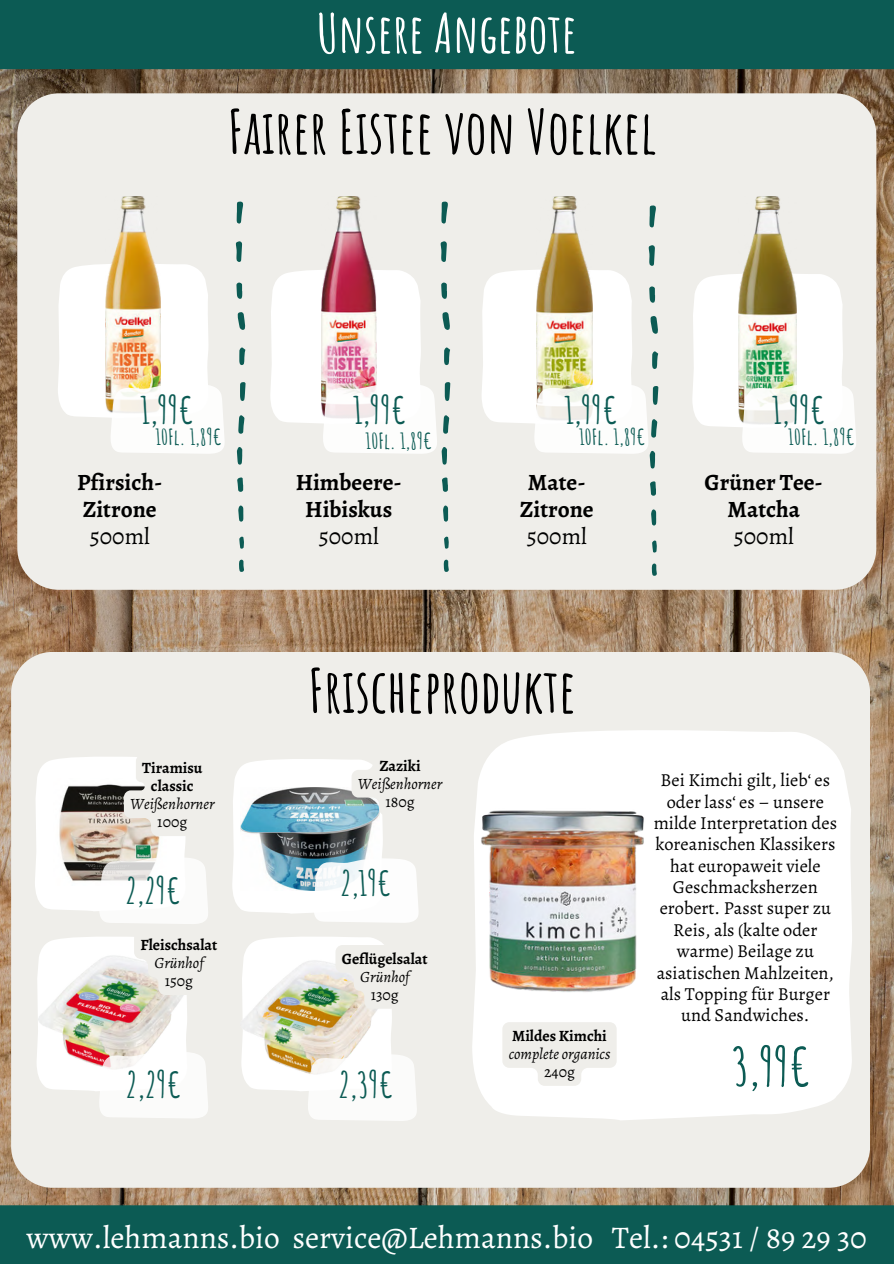
<style>
.page{position:relative;width:894px;height:1264px;background:#fff}
.page>*{position:absolute;margin:0;border:0;box-sizing:border-box;transform-origin:0 0}
.t1{font:700 60px "Amatic SC";color:#000}
.t2{font:700 54px "Amatic SC";color:#fff}
.t3{font:700 52.35px "Amatic SC";color:#0c5b54}
.t4{font:700 36.9px "Amatic SC";color:#0c5b54}
.t5{font:700 35.25px "Amatic SC";color:#0c5b54}
.t6{font:700 33.9px "Amatic SC";color:#0c5b54}
.t7{font:31.5px "Alegreya";color:#fff}
.t8{font:700 23.4px/26.8px "Alegreya";color:#000;text-align:center}
.t9{font:23.4px "Alegreya";color:#000}
.t10{font:700 21.6px "Amatic SC";color:#0c5b54}
.t11{font:18.3px/21.3px "Alegreya";color:#000;text-align:center}
.t12{font:700 15.75px/18px "Alegreya";color:#000;text-align:center}
.t13{font:italic 15.75px "Alegreya";color:#000}
.t14{font:15.75px "Alegreya";color:#000}
</style>
<div class="page">
<img style="left:0;top:69px;width:893px;height:1136px">
<div style="left:0;top:0;width:893px;height:69px;background:#0c5b54"></div>
<div style="left:0;top:1205px;width:893px;height:58px;background:#0c5b54"></div>
<div style="left:11px;top:652px;width:858px;height:535px;background:#efeeea"></div>
<svg style="left:472px;top:728px;width:380px;height:392px"></svg>
<div style="left:17px;top:93px;width:859px;height:497px;background:#efeeea"></div>
<svg style="left:236px;top:202px;width:7px;height:22px"></svg>
<svg style="left:238px;top:312px;width:7px;height:18px"></svg>
<svg style="left:236px;top:241px;width:6px;height:21px"></svg>
<svg style="left:240px;top:382px;width:5px;height:19px"></svg>
<svg style="left:238px;top:415px;width:6px;height:19px"></svg>
<svg style="left:239px;top:347px;width:6px;height:18px"></svg>
<svg style="left:236px;top:282px;width:6px;height:17px"></svg>
<svg style="left:237px;top:447px;width:5px;height:17px"></svg>
<svg style="left:237px;top:477px;width:6px;height:15px"></svg>
<svg style="left:238px;top:505px;width:5px;height:16px"></svg>
<svg style="left:239px;top:559px;width:5px;height:13px"></svg>
<svg style="left:239px;top:536px;width:5px;height:13px"></svg>
<img style="left:106px;top:196px;width:55px;height:67px">
<svg style="left:58px;top:263px;width:167px;height:191px"></svg>
<svg style="left:649px;top:206px;width:6px;height:21px"></svg>
<svg style="left:649px;top:481px;width:6px;height:15px"></svg>
<svg style="left:650px;top:509px;width:6px;height:16px"></svg>
<svg style="left:651px;top:563px;width:5px;height:13px"></svg>
<svg style="left:652px;top:540px;width:4px;height:12px"></svg>
<img style="left:536px;top:196px;width:56px;height:49px">
<svg style="left:481px;top:245px;width:177px;height:223px"></svg>
<img style="left:738px;top:196px;width:57px;height:76px">
<svg style="left:692px;top:272px;width:164px;height:182px"></svg>
<svg style="left:441px;top:202px;width:7px;height:22px"></svg>
<svg style="left:440px;top:241px;width:6px;height:21px"></svg>
<svg style="left:442px;top:477px;width:6px;height:15px"></svg>
<svg style="left:443px;top:505px;width:5px;height:16px"></svg>
<svg style="left:443px;top:559px;width:6px;height:13px"></svg>
<svg style="left:444px;top:536px;width:4px;height:13px"></svg>
<img style="left:321px;top:196px;width:55px;height:72px">
<svg style="left:270px;top:268px;width:180px;height:196px"></svg>
<img style="left:459px;top:764px;width:209px;height:258px">
<svg style="left:502px;top:1022px;width:114px;height:63px"></svg>
<svg style="left:241px;top:935px;width:193px;height:186px"></svg>
<svg style="left:37px;top:931px;width:186px;height:187px"></svg>
<svg style="left:35px;top:754px;width:186px;height:170px"></svg>
<svg style="left:232px;top:752px;width:216px;height:170px"></svg>
<h2 class="t2" style="left:316px;top:-2px;width:262px">Unsere Angebote</h2>
<h1 class="t1" style="left:227px;top:93px;width:430px">Fairer Eistee von Voelkel</h1>
<h3 class="t4" style="left:140px;top:386px;width:55px">1,99€</h3>
<h3 class="t4" style="left:353px;top:386px;width:55px">1,99€</h3>
<h3 class="t4" style="left:564px;top:386px;width:55px">1,99€</h3>
<h3 class="t4" style="left:772px;top:386px;width:55px">1,99€</h3>
<p class="t10" style="left:155px;top:423px;width:68px">10Fl. 1,89€</p>
<p class="t10" style="left:365px;top:427px;width:68px">10Fl. 1,89€</p>
<p class="t10" style="left:579px;top:423px;width:68px">10Fl. 1,89€</p>
<p class="t10" style="left:788px;top:423px;width:68px">10Fl. 1,89€</p>
<p class="t8" style="left:77px;top:469px;width:87px;text-align:left">Pfirsich-<br>Zitrone</p>
<p class="t9" style="left:90px;top:520px;width:62px">500ml</p>
<p class="t8" style="left:295px;top:469px;width:108px">Himbeere-<br>Hibiskus</p>
<p class="t9" style="left:318px;top:520px;width:62px">500ml</p>
<p class="t8" style="left:520px;top:469px;width:75px">Mate-<br>Zitrone</p>
<p class="t9" style="left:526px;top:520px;width:62px">500ml</p>
<p class="t8" style="left:704px;top:469px;width:120px">Grüner Tee-<br>Matcha</p>
<p class="t9" style="left:733px;top:520px;width:62px">500ml</p>
<p class="t12" style="left:142px;top:759px;width:62px">Tiramisu classic</p>
<p class="t13" style="left:130px;top:793px;width:86px">Weißenhorner</p>
<p class="t14" style="left:157px;top:811px;width:31px">100g</p>
<h3 class="t5" style="left:125px;top:867px;width:58px">2,29€</h3>
<p class="t12" style="left:140px;top:935px;width:78px">Fleischsalat</p>
<p class="t13" style="left:154px;top:952px;width:51px">Grünhof</p>
<p class="t14" style="left:165px;top:970px;width:30px">150g</p>
<h1 class="t1" style="left:308px;top:652px;width:269px">Frischeprodukte</h1>
<p class="t12" style="left:379px;top:756px;width:43px">Zaziki</p>
<p class="t13" style="left:358px;top:772px;width:86px">Weißenhorner</p>
<p class="t14" style="left:385px;top:790px;width:31px">180g</p>
<h3 class="t6" style="left:340px;top:861px;width:53px">2,19€</h3>
<p class="t12" style="left:342px;top:949px;width:87px">Geflügelsalat</p>
<p class="t13" style="left:360px;top:965px;width:51px">Grünhof</p>
<p class="t14" style="left:370px;top:983px;width:30px">130g</p>
<h3 class="t5" style="left:126px;top:1062px;width:58px">2,29€</h3>
<h3 class="t5" style="left:338px;top:1062px;width:57px">2,39€</h3>
<p class="t12" style="left:512px;top:1026px;width:96px">Mildes Kimchi</p>
<p class="t13" style="left:508px;top:1043px;width:103px">complete organics</p>
<p class="t14" style="left:544px;top:1061px;width:32px">240g</p>
<p class="t11" style="left:653px;top:769px;width:185px">Bei Kimchi gilt, lieb‘ es oder lass‘ es – unsere milde Interpretation des koreanischen Klassikers hat europaweit viele<br>Geschmacksherzen erobert. Passt super zu<br>Reis, als (kalte oder warme) Beilage zu asiatischen Mahlzeiten, als Topping für Burger und Sandwiches.</p>
<h3 class="t3" style="left:731px;top:1032px;width:81px">3,99€</h3>
<h3 class="t7" style="left:27px;top:1215px;width:841px">www.lehmanns.bio service@Lehmanns.bio Tel.: 04531 / 89 29 30</h3>
</div>
